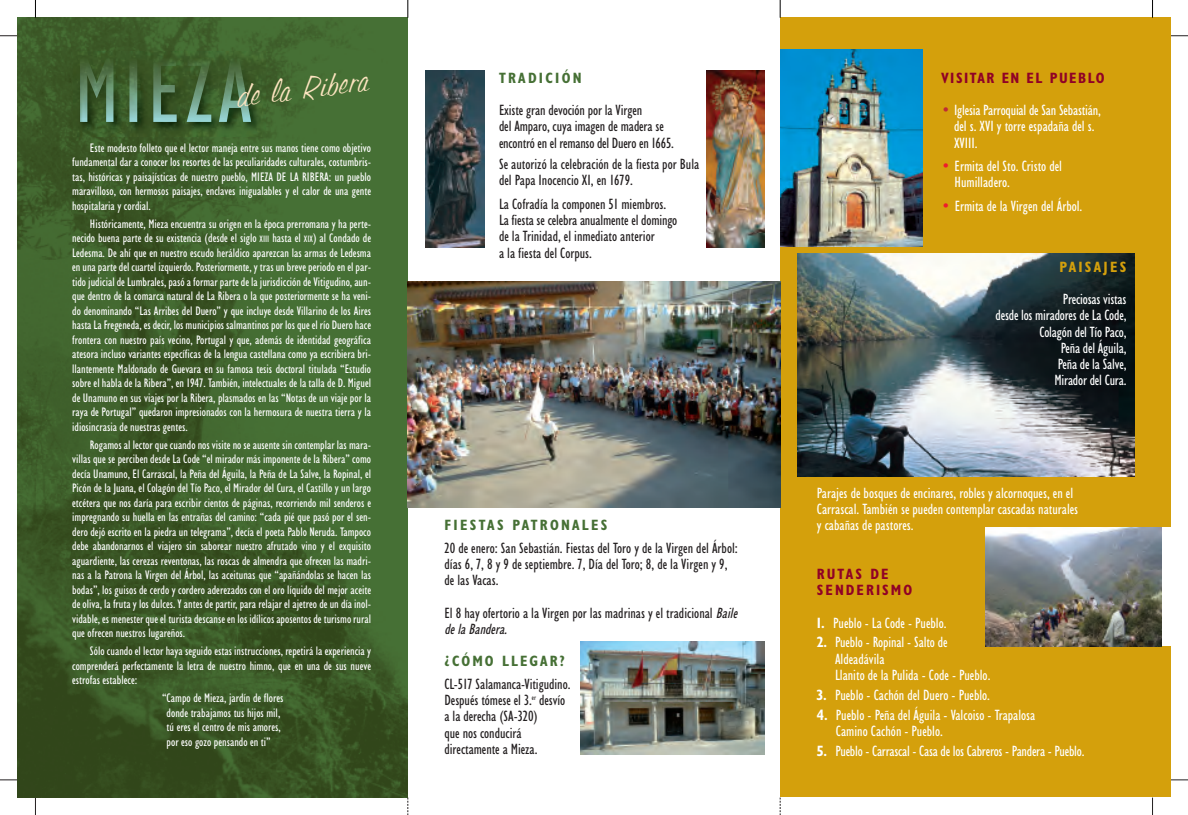
<style>
.page{position:relative;width:1188px;height:815px;background:#fff}
.page>*{position:absolute;margin:0;border:0;box-sizing:border-box;transform-origin:0 0}
.t1{font:italic 32.5px "Cg Trophy";color:#fee5c1;scale:1.2 1}
.t2{font:condensed 15px/16.2px "Humanist 521 BT";color:#fff}
.t3{font:condensed 15px/16.2px "Humanist 521 BT";color:#231f20}
.t4{font:700 condensed 15px "Humanist 521 BT";letter-spacing:.155em;color:#467035}
.t5{font:700 condensed 15px "Humanist 521 BT";letter-spacing:.105em;color:#900126}
.t6{font:700 condensed 15px/16.2px "Humanist 521 BT";letter-spacing:.14em;color:#900126}
.t7{font:700 condensed 15px "Humanist 521 BT";letter-spacing:.155em;color:#d4a00c}
.t8{font:condensed 12.5px/14.5px "Humanist 521 BT";color:#fff;text-align:justify}
.s1{font-size:9.38px}
.s2{font-style:italic}
.s3{font-weight:700;color:#be2b36}
.s4{font-weight:700;color:#ee1b2c}
.s5{font-weight:700}
</style>
<div class="page">
<svg style="left:35px;top:798px;width:1px;height:17px"></svg>
<svg style="left:407px;top:798px;width:1px;height:17px"></svg>
<svg style="left:779px;top:798px;width:1px;height:17px"></svg>
<svg style="left:1169px;top:35px;width:18px;height:1px"></svg>
<svg style="left:1169px;top:780px;width:18px;height:1px"></svg>
<svg style="left:0;top:35px;width:18px;height:1px"></svg>
<svg style="left:0;top:780px;width:18px;height:1px"></svg>
<div style="left:780px;top:18px;width:389px;height:779px;background:#d4a00c"></div>
<img style="left:18px;top:18px;width:389px;height:779px">
<img style="left:706px;top:71px;width:58px;height:176px">
<img style="left:425px;top:71px;width:59px;height:176px">
<img style="left:407px;top:281px;width:373px;height:227px">
<img style="left:580px;top:642px;width:184px;height:112px">
<img style="left:780px;top:50px;width:142px;height:197px">
<img style="left:797px;top:254px;width:337px;height:222px">
<div style="left:985px;top:528px;width:184px;height:118px;background:#fff"></div>
<img style="left:985px;top:528px;width:176px;height:118px">
<svg style="left:35px;top:0;width:1px;height:18px"></svg>
<svg style="left:407px;top:0;width:1px;height:18px"></svg>
<svg style="left:779px;top:0;width:1px;height:18px"></svg>
<img style="left:73px;top:52px;width:193px;height:85px">
<img style="left:80px;top:58px;width:171px;height:64px">
<h1 class="t1" style="left:234px;top:76px;width:113px;rotate:-7deg">de la Ribera</h1>
<p class="t8" style="left:72px;top:141px;width:300px;text-indent:18px">Este modesto folleto que el lector maneja entre sus manos tiene como objetivo fundamental dar a conocer los resortes de las peculiaridades culturales, costumbris&shy;tas, históricas y paisajísticas de nuestro pueblo, MIEZA DE LA RIBERA: un pueblo maravilloso, con hermosos paisajes, enclaves inigualables y el calor de una gente hospitalaria y cordial.</p>
<p class="t8" style="left:72px;top:217px;width:300px;text-indent:18px">Históricamente, Mieza encuentra su origen en la época prerromana y ha perte&shy;necido buena parte de su existencia (desde el siglo <span class="s1">XIII</span> hasta el <span class="s1">XIX</span>) al Condado de Ledesma. De ahí que en nuestro escudo heráldico aparezcan las armas de Ledesma en una parte del cuartel izquierdo. Posteriormente, y tras un breve periodo en el par&shy;tido judicial de Lumbrales, pasó a formar parte de la jurisdicción de Vitigudino, aun&shy;que dentro de la comarca natural de La Ribera o la que posteriormente se ha veni&shy;do denominando “Las Arribes del Duero” y que incluye desde Villarino de los Aires hasta La Fregeneda, es decir, los municipios salmantinos por los que el río Duero hace frontera con nuestro país vecino, Portugal y que, además de identidad geográfica atesora incluso variantes específicas de la lengua castellana como ya escribiera bri&shy;llantemente Maldonado de Guevara en su famosa tesis doctoral titulada “Estudio sobre el habla de la Ribera”, en 1947. También, intelectuales de la talla de D. Miguel de Unamuno en sus viajes por la Ribera, plasmados en las “Notas de un viaje por la raya de Portugal” quedaron impresionados con la hermosura de nuestra tierra y la idiosincrasia de nuestras gentes.</p>
<p class="t8" style="left:72px;top:439px;width:300px;text-indent:18px">Rogamos al lector que cuando nos visite no se ausente sin contemplar las mara&shy;villas que se perciben desde La Code “el mirador más imponente de la Ribera” como decía Unamuno, El Carrascal, la Peña del Águila, la Peña de La Salve, la Ropinal, el Picón de la Juana, el Colagón del Tío Paco, el Mirador del Cura, el Castillo y un largo etcétera que nos daría para escribir cientos de páginas, recorriendo mil senderos e impregnando su huella en las entrañas del camino: “cada pié que pasó por el sen&shy;dero dejó escrito en la piedra un telegrama”, decía el poeta Pablo Neruda. Tampoco debe abandonarnos el viajero sin saborear nuestro afrutado vino y el exquisito aguardiente, las cerezas reventonas, las roscas de almendra que ofrecen las madri&shy;nas a la Patrona la Virgen del Árbol, las aceitunas que “apañándolas se hacen las bodas”, los guisos de cerdo y cordero aderezados con el oro líquido del mejor aceite de oliva, la fruta y los dulces. Y antes de partir, para relajar el ajetreo de un día inol&shy;vidable, es menester que el turista descanse en los idílicos aposentos de turismo rural que ofrecen nuestros lugareños.</p>
<p class="t8" style="left:72px;top:645px;width:300px;text-indent:18px">Sólo cuando el lector haya seguido estas instrucciones, repetirá la experiencia y comprenderá perfectamente la letra de nuestro himno, que en una de sus nueve estrofas establece:</p>
<p class="t8" style="left:167px;top:692px;width:118px;text-align:left;text-indent:-4px">“Campo de Mieza, jardín de flores donde trabajamos tus hijos mil, tú eres el centro de mis amores, por eso gozo pensando en ti”</p>
<p class="t4" style="left:499px;top:72px;width:84px">TRADICIÓN</p>
<p class="t3" style="left:499px;top:104px;width:176px">Existe gran devoción por la Virgen<br>del Amparo, cuya imagen de madera se encontró en el remanso del Duero en 1665.</p>
<p class="t3" style="left:499px;top:157px;width:202px">Se autorizó la celebración de la fiesta por Bula del Papa Inocencio XI, en 1679.</p>
<p class="t3" style="left:499px;top:197px;width:180px">La Cofradía la componen 51 miembros.<br>La fiesta se celebra anualmente el domingo de la Trinidad, el inmediato anterior<br>a la fiesta del Corpus.</p>
<p class="t4" style="left:444px;top:520px;width:164px">FIESTAS PATRONALES</p>
<p class="t3" style="left:444px;top:541px;width:295px">20 de enero: San Sebastián. Fiestas del Toro y de la Virgen del Árbol: días 6, 7, 8 y 9 de septiembre. 7, Día del Toro; 8, de la Virgen y 9, de las Vacas.</p>
<p class="t3" style="left:444px;top:606px;width:297px">El 8 hay ofertorio a la Virgen por las madrinas y el tradicional <span class="s2">Baile de la Bandera.</span></p>
<p class="t4" style="left:444px;top:656px;width:122px">¿CÓMO LLEGAR?</p>
<p class="t3" style="left:444px;top:677px;width:127px">CL-517 Salamanca-Vitigudino.<br>Después tómese el 3.<sup>er</sup> desvío a la derecha (SA-320)<br>que nos conducirá directamente a Mieza.</p>
<p class="t5" style="left:941px;top:72px;width:164px">VISITAR EN EL PUEBLO</p>
<p class="t2" style="left:953px;top:104px;width:148px;text-indent:-12px"><span class="s3">•</span> Iglesia Parroquial de San Sebastián, del s. XVI y torre espadaña del s.<br>XVIII.</p>
<p class="t2" style="left:954px;top:159px;width:109px;text-indent:-13px"><span class="s4">•</span> Ermita del Sto. Cristo del<br>Humilladero.</p>
<p class="t2" style="left:941px;top:199px;width:142px"><span class="s4">•</span> Ermita de la Virgen del Árbol.</p>
<p class="t7" style="left:1059px;top:261px;width:68px">PAISAJES</p>
<p class="t2" style="left:995px;top:293px;width:132px;text-align:right">Preciosas vistas<br>desde los miradores de La Code,<br>Colagón del Tío Paco,<br>Peña del Águila,<br>Peña de la Salve,<br>Mirador del Cura.</p>
<p class="t2" style="left:816px;top:486px;width:263px">Parajes de bosques de encinares, robles y alcornoques, en el<br>Carrascal. También se pueden contemplar cascadas naturales y cabañas de pastores.</p>
<p class="t6" style="left:816px;top:567px;width:97px">RUTAS DE<br>SENDERISMO</p>
<p class="t2" style="left:816px;top:616px;width:131px"><span class="s5">1.</span> Pueblo - La Code - Pueblo.</p>
<p class="t2" style="left:834px;top:636px;width:157px;text-indent:-18px"><span class="s5">2.</span> Pueblo - Ropinal - Salto de<br>Aldeadávila<br>Llanito de la Pulida - Code - Pueblo.</p>
<p class="t2" style="left:816px;top:688px;width:175px"><span class="s5">3.</span> Pueblo - Cachón del Duero - Pueblo.</p>
<p class="t2" style="left:835px;top:708px;width:201px;text-indent:-19px"><span class="s5">4.</span> Pueblo - Peña del Águila - Valcoiso - Trapalosa<br>Camino Cachón - Pueblo.</p>
<p class="t2" style="left:816px;top:744px;width:269px"><span class="s5">5.</span> Pueblo - Carrascal - Casa de los Cabreros - Pandera - Pueblo.</p>
</div>
